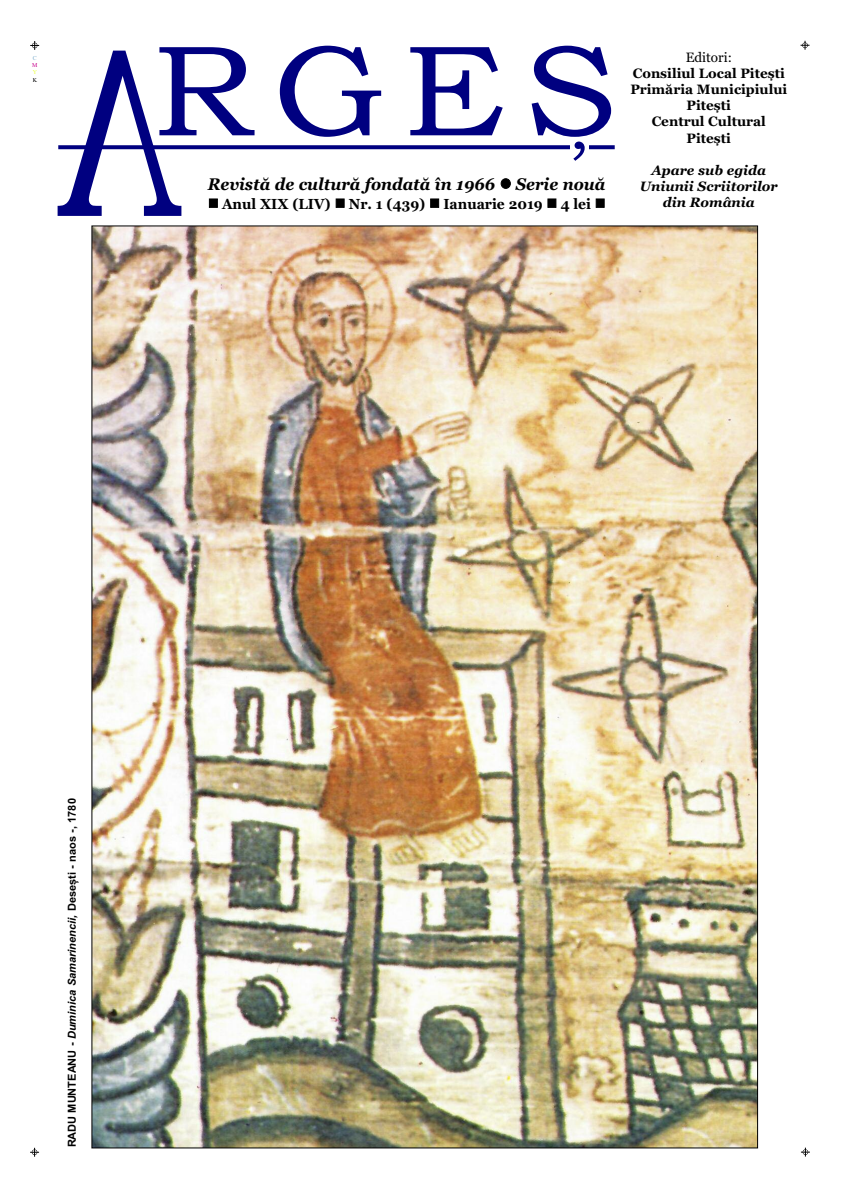
<style>
.page{position:relative;width:842px;height:1191px;background:#fff}
.page>*{position:absolute;margin:0;border:0;box-sizing:border-box;transform-origin:0 0}
.t1{font:129.3px "Bookman Old Style";color:#000080;scale:1.1 1}
.t2{font:67px "Bookman Old Style";color:#000080;scale:1.09 1}
.t3{font:italic 700 16.8px "Georgia";color:#000;scale:.95 1}
.t4{font:700 14.5px "Georgia";color:#000;scale:.95 1}
.t5{font:700 13.5px/16.2px "Georgia";color:#000;text-align:center}
.t6{font:italic 700 13.5px/16.2px "Georgia";color:#000;text-align:center}
.t7{font:13.5px "Georgia";color:#000}
.t8{font:700 11px "Arial";color:#000}
.t9{font:6px "Times New Roman";color:#7cadcd}
.t10{font:6px "Times New Roman";color:#c6008c}
.t11{font:6px "Times New Roman";color:#eaff39}
.t12{font:6px "Times New Roman";color:#000}
.s1{font-style:italic}
</style>
<div class="page">
<svg style="left:181px;top:145px;width:434px;height:4px;background:#0f0f87"></svg>
<div style="left:570px;top:139px;width:18px;height:21px;background:#fff"></div>
<svg style="left:30px;top:41px;width:9px;height:9px"></svg>
<svg style="left:800px;top:41px;width:9px;height:9px"></svg>
<svg style="left:30px;top:1147px;width:9px;height:9px"></svg>
<svg style="left:801px;top:1147px;width:9px;height:9px"></svg>
<img style="left:93px;top:227px;width:663px;height:919px">
<svg style="left:58px;top:145px;width:123px;height:5px"></svg>
<p class="t9" style="left:33px;top:54px;width:6px">C</p>
<p class="t10" style="left:32px;top:62px;width:7px">M</p>
<p class="t11" style="left:33px;top:69px;width:6px">Y</p>
<p class="t12" style="left:33px;top:76px;width:6px">K</p>
<h1 class="t1" style="left:153px;top:15px;width:424px">RGES</h1>
<h2 class="t2" style="left:567px;top:87px;width:23px">,</h2>
<p class="t3" style="left:208px;top:174px;width:420px">Revistă de cultură fondată în 1966 ● Serie nouă</p>
<p class="t4" style="left:208px;top:195px;width:419px">■ Anul XIX (LIV) ■ Nr. 1 (439) ■ Ianuarie 2019 ■ 4 lei ■</p>
<p class="t7" style="left:686px;top:49px;width:48px">Editori:</p>
<p class="t5" style="left:630px;top:65px;width:158px">Consiliul Local Pitești<br>Primăria Municipiului<br>Pitești<br>Centrul Cultural<br>Pitești</p>
<p class="t6" style="left:640px;top:162px;width:139px">Apare sub egida<br>Uniunii Scriitorilor din România</p>
<p class="t8" style="left:66px;top:1147px;width:351px;rotate:-90deg">RADU MUNTEANU - <span class="s1">Duminica Samarinencii,</span> Desești - naos -, 1780</p>
</div>
